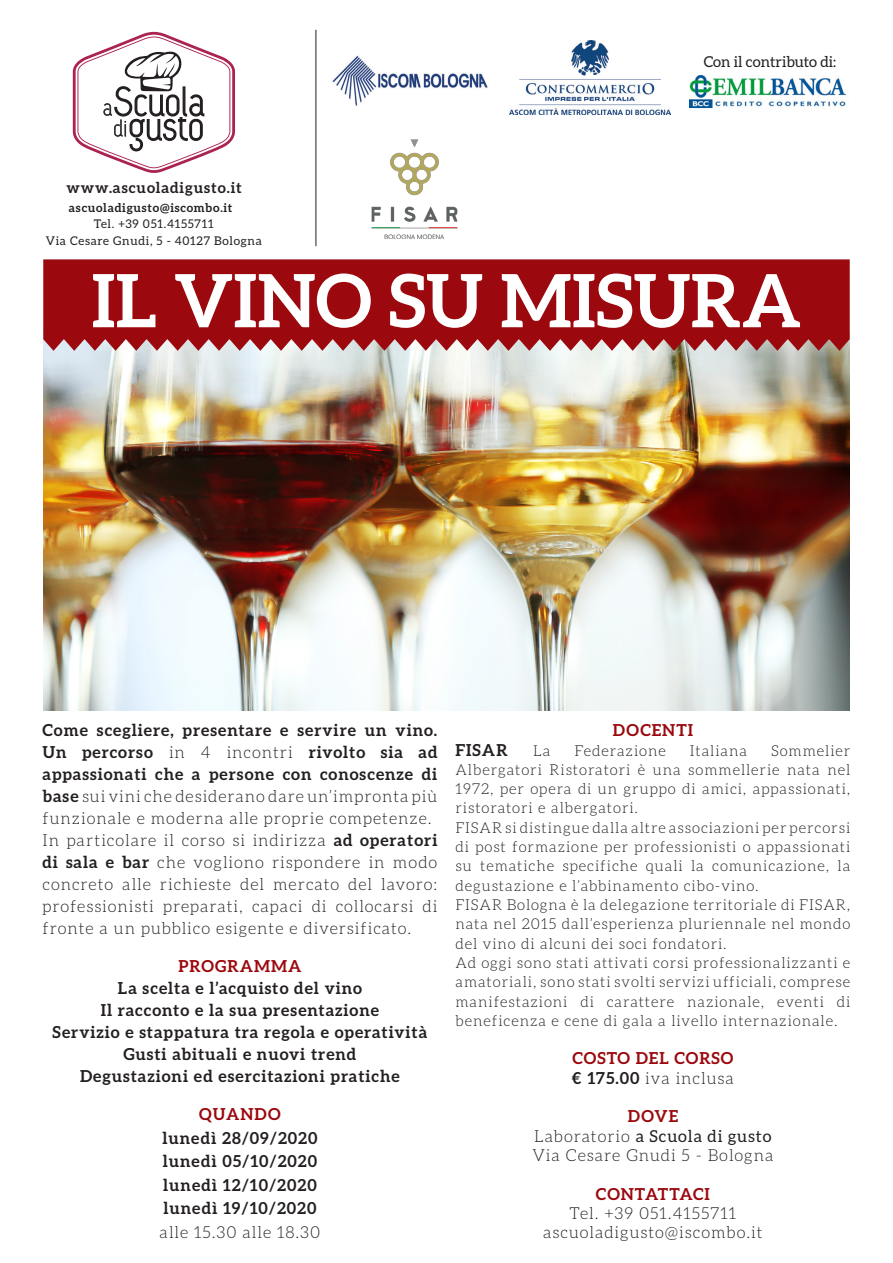
<style>
.page{position:relative;width:893px;height:1263px;background:#fff}
.page>*{position:absolute;margin:0;border:0;box-sizing:border-box;transform-origin:0 0}
.t1{font:700 73.5px "Aleo";color:#fff}
.t2{font:300 16.5px/22px "Aleo";letter-spacing:.055em;color:#231f20;text-align:justify}
.t3{font:700 16.5px "Aleo";letter-spacing:.055em;color:#231f20}
.t4{font:700 16.5px "Aleo";letter-spacing:.055em;color:#9b080d}
.t5{font:16.5px "Aleo";letter-spacing:.055em;color:#231f20}
.t6{font:300 15px/19.4px "Aleo";letter-spacing:.06em;color:#231f20;text-align:justify}
.t7{font:700 15px "Aleo";letter-spacing:.06em;color:#231f20}
.t8{font:15px "Aleo";color:#231f20}
.t9{font:12px "Aleo";letter-spacing:.06em;color:#231f20}
.t10{font:700 12px "Aleo";letter-spacing:.06em;color:#231f20}
.s1{font-weight:700}
.s2{font-weight:300}
</style>
<div class="page">
<svg style="left:73px;top:32px;width:162px;height:141px"></svg>
<hr style="left:316px;top:30px;width:1px;height:216px;background:#231f20">
<img style="left:43px;top:351px;width:807px;height:360px">
<svg style="left:43px;top:259px;width:807px;height:92px;background:#9f171c"></svg>
<img style="left:332px;top:55px;width:156px;height:51px">
<img style="left:509px;top:41px;width:162px;height:74px">
<img style="left:689px;top:76px;width:157px;height:33px">
<img style="left:371px;top:139px;width:87px;height:100px">
<p class="t7" style="left:67px;top:179px;width:177px">www.ascuoladigusto.it</p>
<p class="t9" style="left:94px;top:217px;width:121px">Tel. +39 051.4155711</p>
<p class="t9" style="left:46px;top:234px;width:218px">Via Cesare Gnudi, 5 - 40127 Bologna</p>
<p class="t10" style="left:69px;top:201px;width:165px">ascuoladigusto@iscombo.it</p>
<p class="t8" style="left:704px;top:54px;width:134px">Con il contributo di:</p>
<p class="t1" style="left:92px;top:258px;width:711px">IL VINO SU MISURA</p>
<p class="t3" style="left:43px;top:721px;width:396px">Come scegliere, presentare e servire un vino.</p>
<p class="t2" style="left:43px;top:741px;width:396px"><span class="s1">Un percorso</span> in 4 incontri <span class="s1">rivolto sia ad appassionati che a persone con conoscenze di base</span> sui vini che desiderano dare un’impronta più funzionale e moderna alle proprie competenze.</p>
<p class="t2" style="left:43px;top:829px;width:396px">In particolare il corso si indirizza <span class="s1">ad operatori di sala e bar</span> che vogliono rispondere in modo concreto alle richieste del mercato del lavoro: professionisti preparati, capaci di collocarsi di fronte a un pubblico esigente e diversificato.</p>
<p class="t4" style="left:178px;top:957px;width:124px">PROGRAMMA</p>
<p class="t3" style="left:118px;top:979px;width:246px">La scelta e l’acquisto del vino</p>
<p class="t3" style="left:101px;top:1001px;width:280px">Il racconto e la sua presentazione</p>
<p class="t3" style="left:53px;top:1023px;width:376px">Servizio e stappatura tra regola e operatività</p>
<p class="t3" style="left:123px;top:1045px;width:234px">Gusti abituali e nuovi trend</p>
<p class="t3" style="left:80px;top:1067px;width:321px">Degustazioni ed esercitazioni pratiche</p>
<p class="t4" style="left:199px;top:1105px;width:83px">QUANDO</p>
<p class="t3" style="left:162px;top:1128px;width:157px">lunedì 28/09/2020</p>
<p class="t3" style="left:163px;top:1152px;width:156px">lunedì 05/10/2020</p>
<p class="t3" style="left:163px;top:1175px;width:155px">lunedì 12/10/2020</p>
<p class="t3" style="left:163px;top:1199px;width:155px">lunedì 19/10/2020</p>
<p class="t2" style="left:160px;top:1221px;width:162px">alle 15.30 alle 18.30</p>
<p class="t4" style="left:613px;top:721px;width:82px">DOCENTI</p>
<p class="t3" style="left:455px;top:740px;width:54px">FISAR</p>
<p class="t6" style="left:533px;top:740px;width:19px">La</p>
<p class="t6" style="left:575px;top:740px;width:93px">Federazione</p>
<p class="t6" style="left:690px;top:740px;width:59px">Italiana</p>
<p class="t6" style="left:455px;top:740px;width:396px;text-indent:316px">Sommelier Albergatori Ristoratori è una sommellerie nata nel 1972, per opera di un gruppo di amici, appassionati, ristoratori e albergatori.</p>
<p class="t6" style="left:455px;top:818px;width:396px">FISAR si distingue dalla altre associazioni per percorsi di post formazione per professionisti o appassionati su tematiche specifiche quali la comunicazione, la degustazione e l’abbinamento cibo-vino.</p>
<p class="t6" style="left:455px;top:895px;width:396px">FISAR Bologna è la delegazione territoriale di FISAR, nata nel 2015 dall’esperienza pluriennale nel mondo del vino di alcuni dei soci fondatori.</p>
<p class="t6" style="left:455px;top:953px;width:396px">Ad oggi sono stati attivati corsi professionalizzanti e amatoriali, sono stati svolti servizi ufficiali, comprese manifestazioni di carattere nazionale, eventi di beneficenza e cene di gala a livello internazionale.</p>
<p class="t4" style="left:572px;top:1049px;width:162px">COSTO DEL CORSO</p>
<p class="t2" style="left:572px;top:1067px;width:163px"><span class="s1">€ 175.00</span> iva inclusa</p>
<p class="t4" style="left:628px;top:1107px;width:52px">DOVE</p>
<p class="t5" style="left:534px;top:1126px;width:239px"><span class="s2">Laboratorio</span> a Scuola di gusto</p>
<p class="t2" style="left:532px;top:1144px;width:243px">Via Cesare Gnudi 5 - Bologna</p>
<p class="t4" style="left:596px;top:1184px;width:116px">CONTATTACI</p>
<p class="t2" style="left:570px;top:1202px;width:168px">Tel. +39 051.4155711</p>
<p class="t2" style="left:543px;top:1221px;width:221px">ascuoladigusto@iscombo.it</p>
</div>
